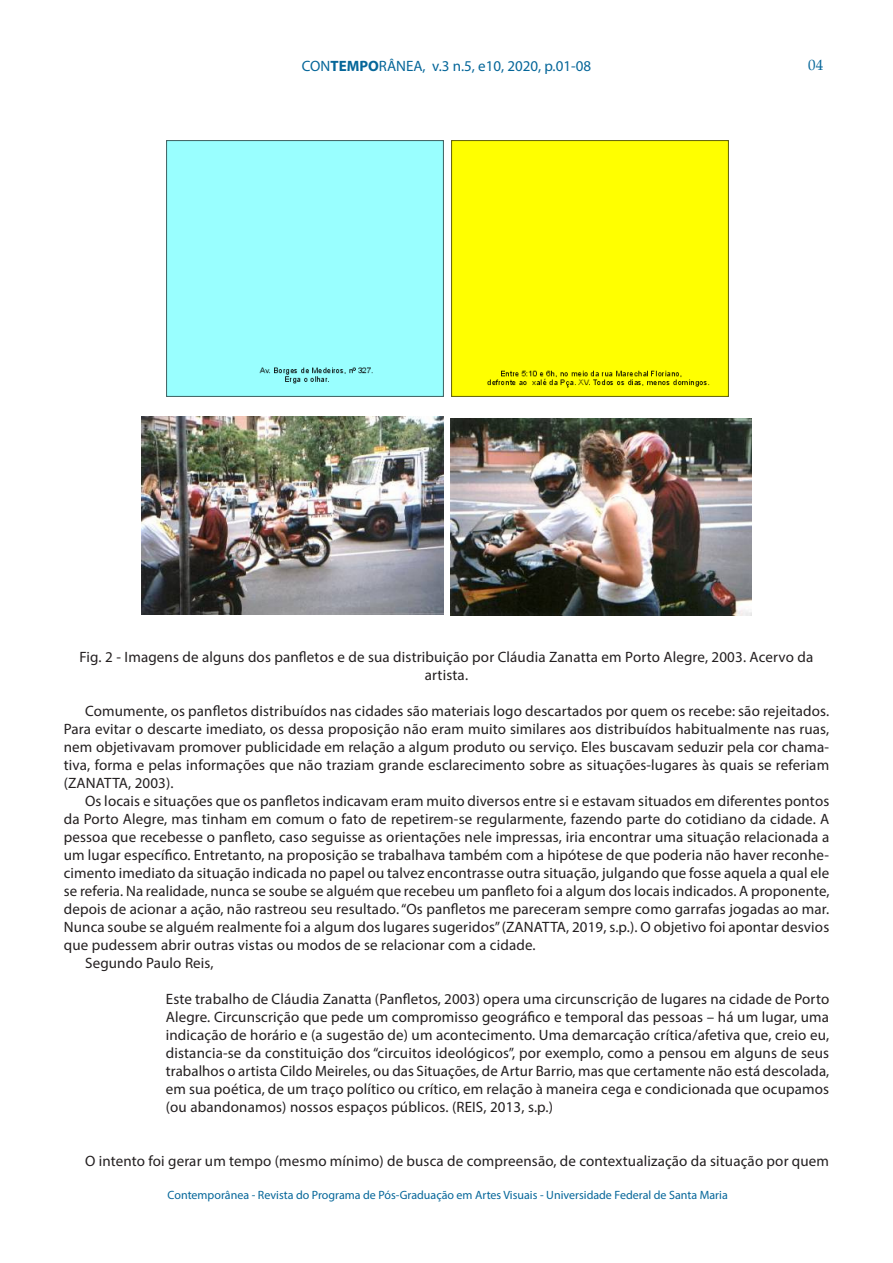
<style>
.page{position:relative;width:893px;height:1263px;background:#fff}
.page>*{position:absolute;margin:0;border:0;box-sizing:border-box;transform-origin:0 0}
.TextoCORRIDO{font:15px/18px "Myriad Pro";letter-spacing:.01em;color:#231f20;text-align:justify}
.TextoCITAÇÃO{font:15px/18px "Myriad Pro";letter-spacing:.01em;color:#231f20;text-align:justify}
.LegendaFIGURA{font:15px/18px "Myriad Pro";letter-spacing:.01em;color:#231f20;text-align:center}
.t1{font:15px "Myriad Pro";color:#056699}
.t2{font:15px "Palatino Linotype";color:#056699}
.t3{font:12px "Myriad Pro";color:#056699}
.s1{font-weight:700}
</style>
<div class="page">
<div style="left:166px;top:140px;width:277px;height:256px;background:#9ff"></div>
<div style="left:451px;top:140px;width:277px;height:256px;background:#ff0"></div>
<img style="left:142px;top:417px;width:301px;height:197px">
<img style="left:450px;top:418px;width:301px;height:198px">
<p class="t1" style="left:302px;top:57px;width:291px">CON<span class="s1">TEMPO</span>RÂNEA, v.3 n.5, e10, 2020, p.01-08</p>
<p class="t2" style="left:808px;top:54px;width:16px">04</p>
<p class="LegendaFIGURA" style="left:80px;top:648px;width:735px">Fig. 2 - Imagens de alguns dos panfletos e de sua distribuição por Cláudia Zanatta em Porto Alegre, 2003. Acervo da artista.</p>
<p class="TextoCORRIDO" style="left:64px;top:702px;width:767px;text-indent:21px">Comumente, os panfletos distribuídos nas cidades são materiais logo descartados por quem os recebe: são rejeitados.<br>Para evitar o descarte imediato, os dessa proposição não eram muito similares aos distribuídos habitualmente nas ruas, nem objetivavam promover publicidade em relação a algum produto ou serviço. Eles buscavam seduzir pela cor chama&shy;tiva, forma e pelas informações que não traziam grande esclarecimento sobre as situações-lugares às quais se referiam (ZANATTA, 2003).</p>
<p class="TextoCORRIDO" style="left:64px;top:792px;width:767px;text-indent:21px">Os locais e situações que os panfletos indicavam eram muito diversos entre si e estavam situados em diferentes pontos da Porto Alegre, mas tinham em comum o fato de repetirem-se regularmente, fazendo parte do cotidiano da cidade. A pessoa que recebesse o panfleto, caso seguisse as orientações nele impressas, iria encontrar uma situação relacionada a um lugar específico. Entretanto, na proposição se trabalhava também com a hipótese de que poderia não haver reconhe&shy;cimento imediato da situação indicada no papel ou talvez encontrasse outra situação, julgando que fosse aquela a qual ele se referia. Na realidade, nunca se soube se alguém que recebeu um panfleto foi a algum dos locais indicados. A proponente, depois de acionar a ação, não rastreou seu resultado. “Os panfletos me pareceram sempre como garrafas jogadas ao mar.<br>Nunca soube se alguém realmente foi a algum dos lugares sugeridos” (ZANATTA, 2019, s.p.). O objetivo foi apontar desvios que pudessem abrir outras vistas ou modos de se relacionar com a cidade.</p>
<p class="TextoCORRIDO" style="left:85px;top:954px;width:130px">Segundo Paulo Reis,</p>
<p class="TextoCITAÇÃO" style="left:166px;top:990px;width:665px">Este trabalho de Cláudia Zanatta (Panfletos, 2003) opera uma circunscrição de lugares na cidade de Porto Alegre. Circunscrição que pede um compromisso geográfico e temporal das pessoas – há um lugar, uma indicação de horário e (a sugestão de) um acontecimento. Uma demarcação crítica/afetiva que, creio eu, distancia-se da constituição dos “circuitos ideológicos”, por exemplo, como a pensou em alguns de seus trabalhos o artista Cildo Meireles, ou das Situações, de Artur Barrio, mas que certamente não está descolada, em sua poética, de um traço político ou crítico, em relação à maneira cega e condicionada que ocupamos (ou abandonamos) nossos espaços públicos. (REIS, 2013, s.p.)</p>
<p class="TextoCORRIDO" style="left:85px;top:1152px;width:746px">O intento foi gerar um tempo (mesmo mínimo) de busca de compreensão, de contextualização da situação por quem</p>
<p class="t3" style="left:168px;top:1187px;width:562px">Contemporânea - Revista do Programa de Pós-Graduação em Artes Visuais - Universidade Federal de Santa Maria</p>
</div>
